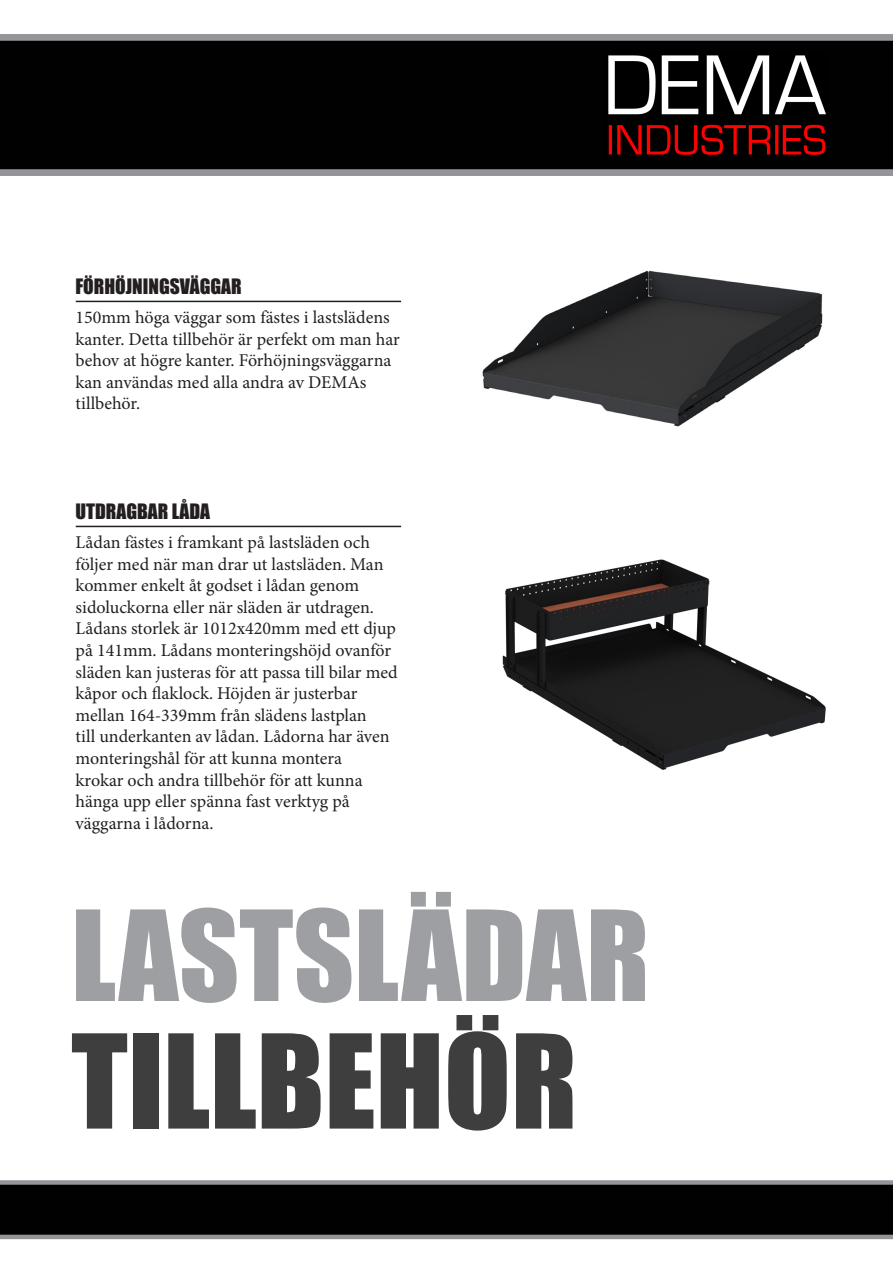
<style>
.page{position:relative;width:893px;height:1263px;background:#fff}
.page>*{position:absolute;margin:0;border:0;box-sizing:border-box;transform-origin:0 0}
.t1{font:120.45px "Impact";color:#3e3e3f}
.t2{font:115.8px "Impact";color:#9d9fa2}
.t3{font:19.5px "Impact";color:#231f20}
.t4{font:18px/21.6px "Minion Pro";letter-spacing:-.005em;color:#231f20}
</style>
<div class="page">
<svg style="left:0;top:34px;width:893px;height:142px"></svg>
<svg style="left:0;top:1180px;width:893px;height:59px"></svg>
<img style="left:607px;top:55px;width:218px;height:101px">
<img style="left:609px;top:56px;width:216px;height:58px">
<img style="left:609px;top:125px;width:216px;height:29px">
<div style="left:604px;top:52px;width:224px;height:107px;border:2px solid #000"></div>
<img style="left:502px;top:559px;width:324px;height:211px">
<img style="left:482px;top:270px;width:341px;height:157px">
<hr style="left:76px;top:526px;width:325px;height:1px;background:#231f20">
<hr style="left:76px;top:301px;width:325px;height:1px;background:#231f20">
<p class="t3" style="left:75px;top:271px;width:168px">FÖRHÖJNINGSVÄGGAR</p>
<p class="t4" style="left:76px;top:306px;width:326px">150mm höga väggar som fästes i lastslädens kanter. Detta tillbehör är perfekt om man har behov at högre kanter. Förhöjningsväggarna kan användas med alla andra av DEMAs tillbehör.</p>
<p class="t3" style="left:75px;top:496px;width:136px">UTDRAGBAR LÅDA</p>
<p class="t4" style="left:76px;top:531px;width:324px">Lådan fästes i framkant på lastsläden och följer med när man drar ut lastsläden. Man kommer enkelt åt godset i lådan genom sidoluckorna eller när släden är utdragen.<br>Lådans storlek är 1012x420mm med ett djup på 141mm. Lådans monteringshöjd ovanför släden kan justeras för att passa till bilar med kåpor och flaklock. Höjden är justerbar</p>
<p class="t4" style="left:76px;top:704px;width:316px">mellan 164-339mm från slädens lastplan till underkanten av lådan. Lådorna har även monteringshål för att kunna montera</p>
<p class="t4" style="left:76px;top:769px;width:289px">krokar och andra tillbehör för att kunna hänga upp eller spänna fast verktyg på</p>
<p class="t4" style="left:76px;top:812px;width:139px">väggarna i lådorna.</p>
<p class="t2" style="left:71px;top:866px;width:580px">LASTSLÄDAR</p>
<p class="t1" style="left:71px;top:988px;width:507px">TILLBEHÖR</p>
</div>
